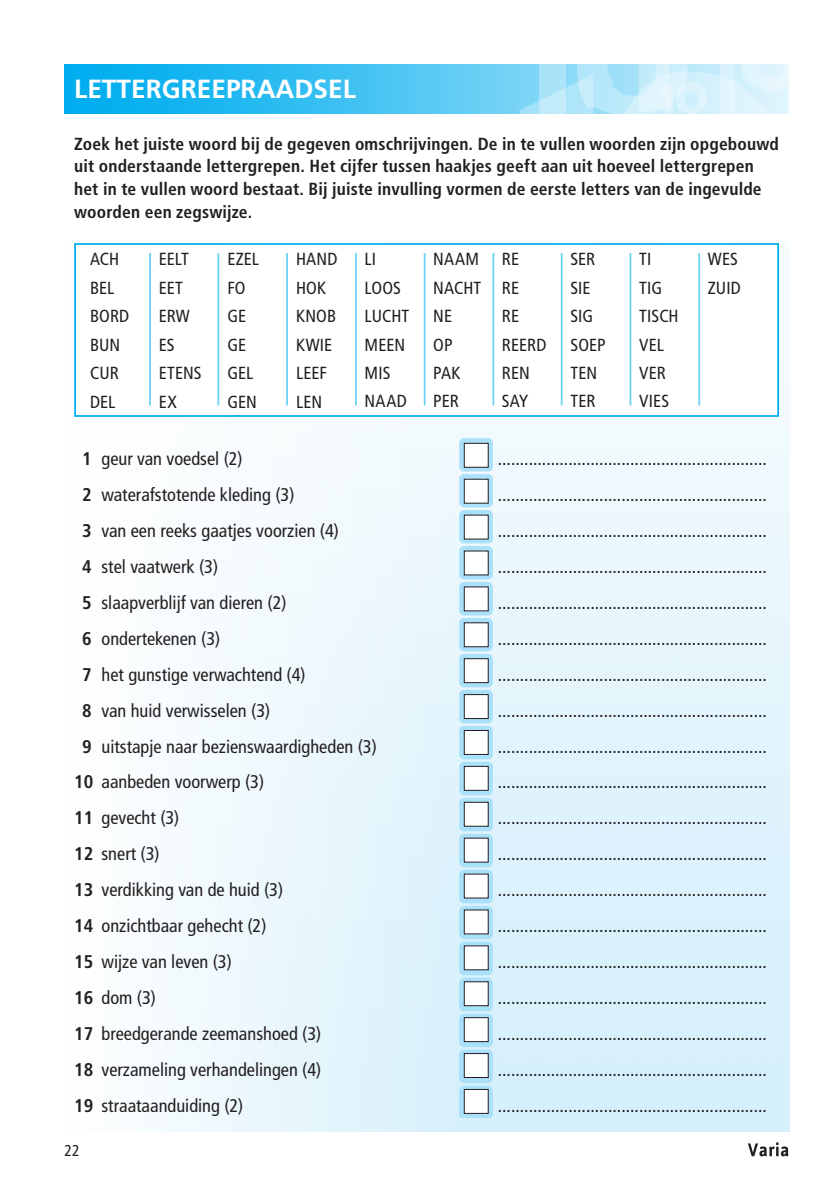
<style>
.page{position:relative;width:819px;height:1191px;background:#fff}
.page>*{position:absolute;margin:0;border:0;box-sizing:border-box;transform-origin:0 0}
.t1{font:700 26.25px "Frutiger LT Pro";color:#fff}
.t2{font:condensed 18.38px "Frutiger LT Pro";color:#231f20}
.t3{font:700 condensed 17.5px/22.8px "Frutiger LT Pro";letter-spacing:.01em;color:#231f20}
.t4{font:condensed 17.5px/28.3px "Frutiger LT Pro";letter-spacing:.005em;color:#231f20}
.t5{font:condensed 15.75px "Frutiger LT Pro";color:#231f20}
.s1{font-weight:700}
</style>
<div class="page">
<svg style="left:64px;top:64px;width:454px;height:50px;background:#32bdf1"></svg>
<svg style="left:518px;top:64px;width:271px;height:267px"></svg>
<svg style="left:748px;top:1142px;width:40px;height:14px"></svg>
<div style="left:64px;top:221px;width:397px;height:913px;background:linear-gradient(to right,#fffefe,#e2f4fc)"></div>
<div style="left:75px;top:244px;width:703px;height:172px;background:#fff"></div>
<div style="left:74px;top:243px;width:705px;height:174px;border:2px solid #00aeef"></div>
<hr style="left:149px;top:253px;width:2px;height:152px;background:#6bcff6">
<hr style="left:217px;top:253px;width:2px;height:152px;background:#6bcff6">
<hr style="left:286px;top:253px;width:2px;height:152px;background:#6bcff6">
<hr style="left:355px;top:253px;width:2px;height:152px;background:#6bcff6">
<hr style="left:424px;top:253px;width:1px;height:152px;background:#6bcff6">
<hr style="left:492px;top:253px;width:2px;height:152px;background:#6bcff6">
<hr style="left:560px;top:253px;width:2px;height:152px;background:#6bcff6">
<hr style="left:629px;top:253px;width:2px;height:152px;background:#6bcff6">
<hr style="left:698px;top:253px;width:2px;height:152px;background:#6bcff6">
<svg style="left:459px;top:438px;width:34px;height:680px;background:#abd7eb"></svg>
<div style="left:464px;top:443px;width:24px;height:24px;background:#fff"></div>
<div style="left:464px;top:443px;width:24px;height:25px;border:1px solid #231f20"></div>
<div style="left:464px;top:479px;width:24px;height:24px;background:#fff"></div>
<div style="left:464px;top:479px;width:24px;height:24px;border:1px solid #231f20"></div>
<div style="left:464px;top:515px;width:24px;height:24px;background:#fff"></div>
<div style="left:464px;top:551px;width:24px;height:24px;background:#fff"></div>
<div style="left:464px;top:587px;width:24px;height:24px;background:#fff"></div>
<div style="left:464px;top:623px;width:24px;height:24px;background:#fff"></div>
<div style="left:464px;top:622px;width:24px;height:25px;border:1px solid #231f20"></div>
<div style="left:464px;top:658px;width:24px;height:24px;background:#fff"></div>
<div style="left:464px;top:658px;width:24px;height:25px;border:1px solid #231f20"></div>
<div style="left:464px;top:694px;width:24px;height:24px;background:#fff"></div>
<div style="left:464px;top:694px;width:24px;height:25px;border:1px solid #231f20"></div>
<div style="left:464px;top:730px;width:24px;height:24px;background:#fff"></div>
<div style="left:464px;top:730px;width:24px;height:25px;border:1px solid #231f20"></div>
<div style="left:464px;top:766px;width:24px;height:24px;background:#fff"></div>
<div style="left:464px;top:766px;width:24px;height:24px;border:1px solid #231f20"></div>
<div style="left:464px;top:802px;width:24px;height:24px;background:#fff"></div>
<div style="left:464px;top:802px;width:24px;height:24px;border:1px solid #231f20"></div>
<div style="left:464px;top:838px;width:24px;height:24px;background:#fff"></div>
<div style="left:464px;top:874px;width:24px;height:24px;background:#fff"></div>
<div style="left:464px;top:910px;width:24px;height:24px;background:#fff"></div>
<div style="left:464px;top:946px;width:24px;height:23px;background:#fff"></div>
<div style="left:464px;top:981px;width:24px;height:24px;background:#fff"></div>
<div style="left:464px;top:981px;width:24px;height:25px;border:1px solid #231f20"></div>
<div style="left:464px;top:1017px;width:24px;height:24px;background:#fff"></div>
<div style="left:464px;top:1017px;width:24px;height:25px;border:1px solid #231f20"></div>
<div style="left:464px;top:1053px;width:24px;height:24px;background:#fff"></div>
<div style="left:464px;top:1053px;width:24px;height:25px;border:1px solid #231f20"></div>
<div style="left:464px;top:1089px;width:24px;height:24px;background:#fff"></div>
<div style="left:464px;top:1089px;width:24px;height:24px;border:1px solid #231f20"></div>
<h1 class="t1" style="left:74px;top:74px;width:283px">LETTERGREEPRAADSEL</h1>
<p class="t3" style="left:74px;top:132px;width:706px">Zoek het juiste woord bij de gegeven omschrijvingen. De in te vullen woorden zijn opgebouwd uit onderstaande lettergrepen. Het cijfer tussen haakjes geeft aan uit hoeveel lettergrepen het in te vullen woord bestaat. Bij juiste invulling vormen de eerste letters van de ingevulde woorden een zegswijze.</p>
<p class="t4" style="left:90px;top:245px;width:41px">ACH<br>BEL<br>BORD<br>BUN<br>CUR<br>DEL</p>
<p class="t4" style="left:159px;top:245px;width:44px">EELT<br>EET<br>ERW<br>ES<br>ETENS<br>EX</p>
<p class="t4" style="left:227px;top:245px;width:33px">EZEL<br>FO<br>GE<br>GE<br>GEL<br>GEN</p>
<p class="t4" style="left:296px;top:245px;width:43px">HAND<br>HOK<br>KNOB<br>KWIE<br>LEEF<br>LEN</p>
<p class="t4" style="left:364px;top:245px;width:46px">LI<br>LOOS<br>LUCHT<br>MEEN<br>MIS<br>NAAD</p>
<p class="t4" style="left:433px;top:245px;width:50px">NAAM<br>NACHT<br>NE<br>OP<br>PAK<br>PER</p>
<p class="t4" style="left:502px;top:245px;width:46px">RE<br>RE<br>RE<br>REERD<br>REN<br>SAY</p>
<p class="t4" style="left:570px;top:245px;width:37px">SER<br>SIE<br>SIG<br>SOEP<br>TEN<br>TER</p>
<p class="t4" style="left:639px;top:245px;width:41px">TI<br>TIG<br>TISCH<br>VEL<br>VER<br>VIES</p>
<p class="t4" style="left:707px;top:245px;width:34px">WES<br>ZUID</p>
<p class="t2" style="left:82px;top:448px;width:162px"><span class="s1">1</span> geur van voedsel (2)</p>
<p class="t2" style="left:498px;top:448px;width:271px">.............................................................</p>
<p class="t2" style="left:82px;top:484px;width:214px"><span class="s1">2</span> waterafstotende kleding (3)</p>
<p class="t2" style="left:498px;top:484px;width:271px">.............................................................</p>
<p class="t2" style="left:82px;top:520px;width:258px"><span class="s1">3</span> van een reeks gaatjes voorzien (4)</p>
<p class="t2" style="left:498px;top:520px;width:271px">.............................................................</p>
<p class="t2" style="left:82px;top:556px;width:138px"><span class="s1">4</span> stel vaatwerk (3)</p>
<p class="t2" style="left:498px;top:556px;width:271px">.............................................................</p>
<p class="t2" style="left:82px;top:592px;width:206px"><span class="s1">5</span> slaapverblijf van dieren (2)</p>
<p class="t2" style="left:498px;top:592px;width:271px">.............................................................</p>
<p class="t2" style="left:82px;top:628px;width:140px"><span class="s1">6</span> ondertekenen (3)</p>
<p class="t2" style="left:498px;top:628px;width:271px">.............................................................</p>
<p class="t2" style="left:82px;top:663px;width:225px"><span class="s1">7</span> het gunstige verwachtend (4)</p>
<p class="t2" style="left:498px;top:663px;width:271px">.............................................................</p>
<p class="t2" style="left:82px;top:699px;width:190px"><span class="s1">8</span> van huid verwisselen (3)</p>
<p class="t2" style="left:498px;top:699px;width:271px">.............................................................</p>
<p class="t2" style="left:82px;top:735px;width:296px"><span class="s1">9</span> uitstapje naar bezienswaardigheden (3)</p>
<p class="t2" style="left:498px;top:735px;width:271px">.............................................................</p>
<p class="t2" style="left:74px;top:771px;width:191px"><span class="s1">10</span> aanbeden voorwerp (3)</p>
<p class="t2" style="left:498px;top:771px;width:271px">.............................................................</p>
<p class="t2" style="left:74px;top:807px;width:107px"><span class="s1">11</span> gevecht (3)</p>
<p class="t2" style="left:498px;top:807px;width:271px">.............................................................</p>
<p class="t2" style="left:74px;top:843px;width:87px"><span class="s1">12</span> snert (3)</p>
<p class="t2" style="left:498px;top:843px;width:271px">.............................................................</p>
<p class="t2" style="left:74px;top:879px;width:210px"><span class="s1">13</span> verdikking van de huid (3)</p>
<p class="t2" style="left:498px;top:879px;width:271px">.............................................................</p>
<p class="t2" style="left:74px;top:915px;width:194px"><span class="s1">14</span> onzichtbaar gehecht (2)</p>
<p class="t2" style="left:498px;top:915px;width:271px">.............................................................</p>
<p class="t2" style="left:74px;top:951px;width:159px"><span class="s1">15</span> wijze van leven (3)</p>
<p class="t2" style="left:498px;top:951px;width:271px">.............................................................</p>
<p class="t2" style="left:74px;top:986px;width:83px"><span class="s1">16</span> dom (3)</p>
<p class="t2" style="left:498px;top:986px;width:271px">.............................................................</p>
<p class="t2" style="left:74px;top:1022px;width:248px"><span class="s1">17</span> breedgerande zeemanshoed (3)</p>
<p class="t2" style="left:498px;top:1022px;width:271px">.............................................................</p>
<p class="t2" style="left:74px;top:1058px;width:249px"><span class="s1">18</span> verzameling verhandelingen (4)</p>
<p class="t2" style="left:498px;top:1058px;width:271px">.............................................................</p>
<p class="t2" style="left:74px;top:1094px;width:171px"><span class="s1">19</span> straataanduiding (2)</p>
<p class="t2" style="left:498px;top:1094px;width:271px">.............................................................</p>
<p class="t5" style="left:64px;top:1141px;width:17px">22</p>
</div>
